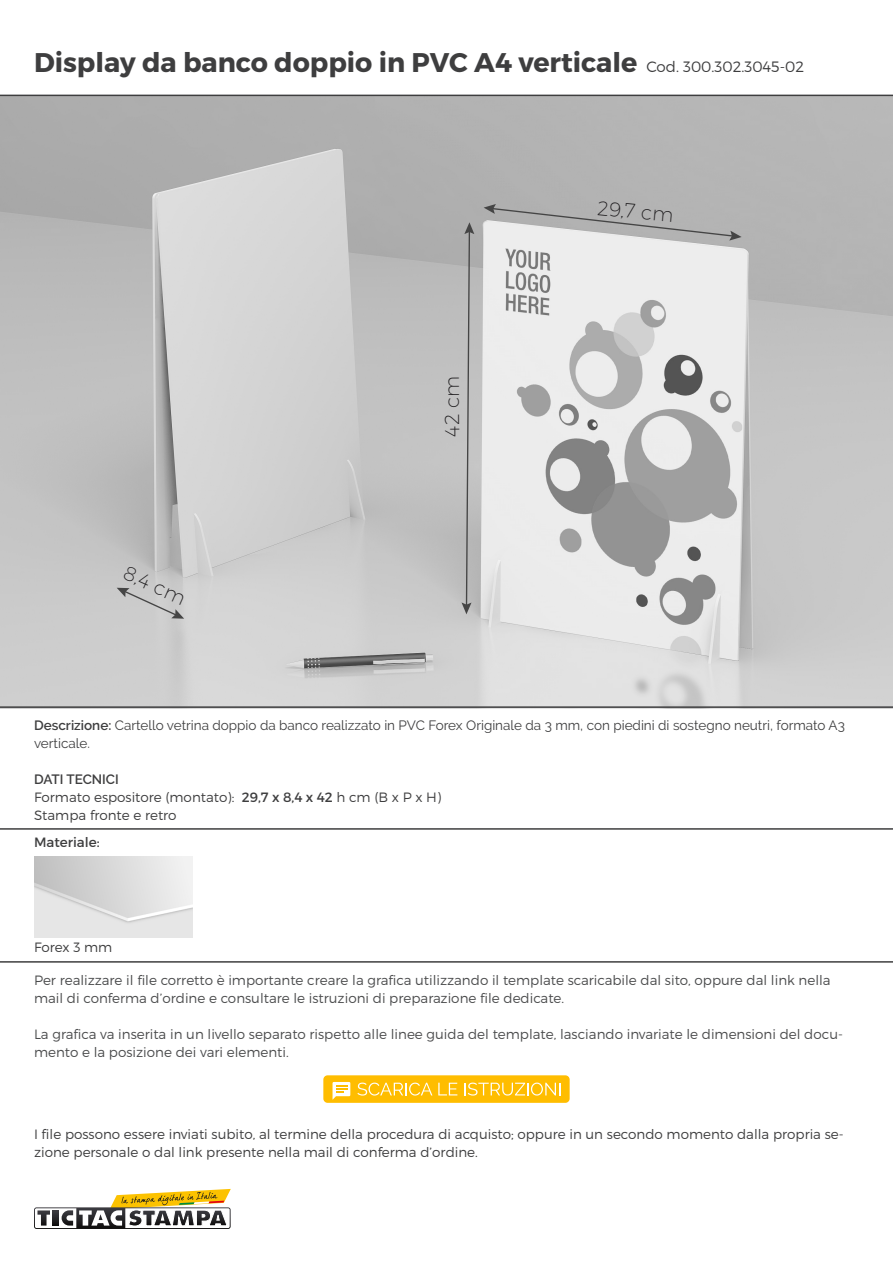
<style>
.page{position:relative;width:893px;height:1263px;background:#fff}
.page>*{position:absolute;margin:0;border:0;box-sizing:border-box;transform-origin:0 0}
.t1{font:700 27px "Montserrat";color:#3e3e3f}
.t2{font:200 20.25px "Montserrat";color:#211f21}
.t3{font:300 13.5px/18px "Montserrat";color:#4b4c4d}
.t4{font:300 13.5px/18px "Montserrat";color:#3e3e3f}
.t5{font:13.5px/18px "Raleway";color:#3e3e3f}
.t6{font:600 13.5px "Raleway";color:#3e3e3f}
.t7{font:13.5px "Montserrat";color:#3e3e3f}
.s1{font-weight:300;font-size:15px}
.s2{font-weight:600}
.s3{font-weight:400}
</style>
<div class="page">
<img style="left:0;top:97px;width:893px;height:609px">
<svg style="left:484px;top:204px;width:258px;height:37px;background:#b9b9b9"></svg>
<svg style="left:117px;top:588px;width:67px;height:31px;background:#c0c0c0"></svg>
<svg style="left:461px;top:222px;width:13px;height:392px;background:#aeaeae"></svg>
<svg style="left:34px;top:1189px;width:197px;height:40px"></svg>
<hr style="left:0;top:95px;width:893px;height:1px;background:#3e3e3f">
<hr style="left:0;top:706px;width:893px;height:2px;background:#3e3e3f">
<hr style="left:0;top:961px;width:893px;height:2px;background:#3e3e3f">
<hr style="left:0;top:828px;width:893px;height:2px;background:#3e3e3f">
<div style="left:323px;top:1075px;width:247px;height:28px;background:#ffbd00;border-radius:4px"></div>
<svg style="left:333px;top:1082px;width:17px;height:17px"></svg>
<svg style="left:357px;top:1082px;width:75px;height:13px"></svg>
<svg style="left:438px;top:1083px;width:19px;height:12px"></svg>
<svg style="left:464px;top:1082px;width:96px;height:13px"></svg>
<img style="left:35px;top:857px;width:157px;height:81px">
<p class="t1" style="left:34px;top:45px;width:772px">Display da banco doppio in PVC A4 verticale <span class="s1">Cod. 300.302.3045-02</span></p>
<h2 class="t2" style="left:130px;top:561px;width:67px;rotate:24deg">8,4 cm</h2>
<h2 class="t2" style="left:440px;top:437px;width:63px;rotate:-90deg">42 cm</h2>
<h2 class="t2" style="left:599px;top:195px;width:78px;rotate:6deg">29,7 cm</h2>
<p class="t5" style="left:34px;top:716px;width:812px"><span class="s2">Descrizione:</span> Cartello vetrina doppio da banco realizzato in PVC Forex Originale da 3 mm, con piedini di sostegno neutri, formato A3 verticale.</p>
<p class="t6" style="left:34px;top:772px;width:86px">DATI TECNICI</p>
<p class="t4" style="left:34px;top:788px;width:409px">Formato espositore (montato): <span class="s3">29,7 x 8,4 x 42</span> h cm (B x P x H)</p>
<p class="t4" style="left:34px;top:806px;width:144px">Stampa fronte e retro</p>
<p class="t7" style="left:34px;top:834px;width:67px">Materiale:</p>
<p class="t4" style="left:34px;top:937px;width:80px">Forex 3 mm</p>
<p class="t3" style="left:34px;top:971px;width:798px">Per realizzare il file corretto è importante creare la grafica utilizzando il template scaricabile dal sito, oppure dal link nella mail di conferma d’ordine e consultare le istruzioni di preparazione file dedicate.</p>
<p class="t3" style="left:34px;top:1025px;width:810px">La grafica va inserita in un livello separato rispetto alle linee guida del template, lasciando invariate le dimensioni del docu&shy;mento e la posizione dei vari elementi.</p>
<p class="t4" style="left:34px;top:1124px;width:811px">I file possono essere inviati subito, al termine della procedura di acquisto; oppure in un secondo momento dalla propria se&shy;zione personale o dal link presente nella mail di conferma d’ordine.</p>
</div>
